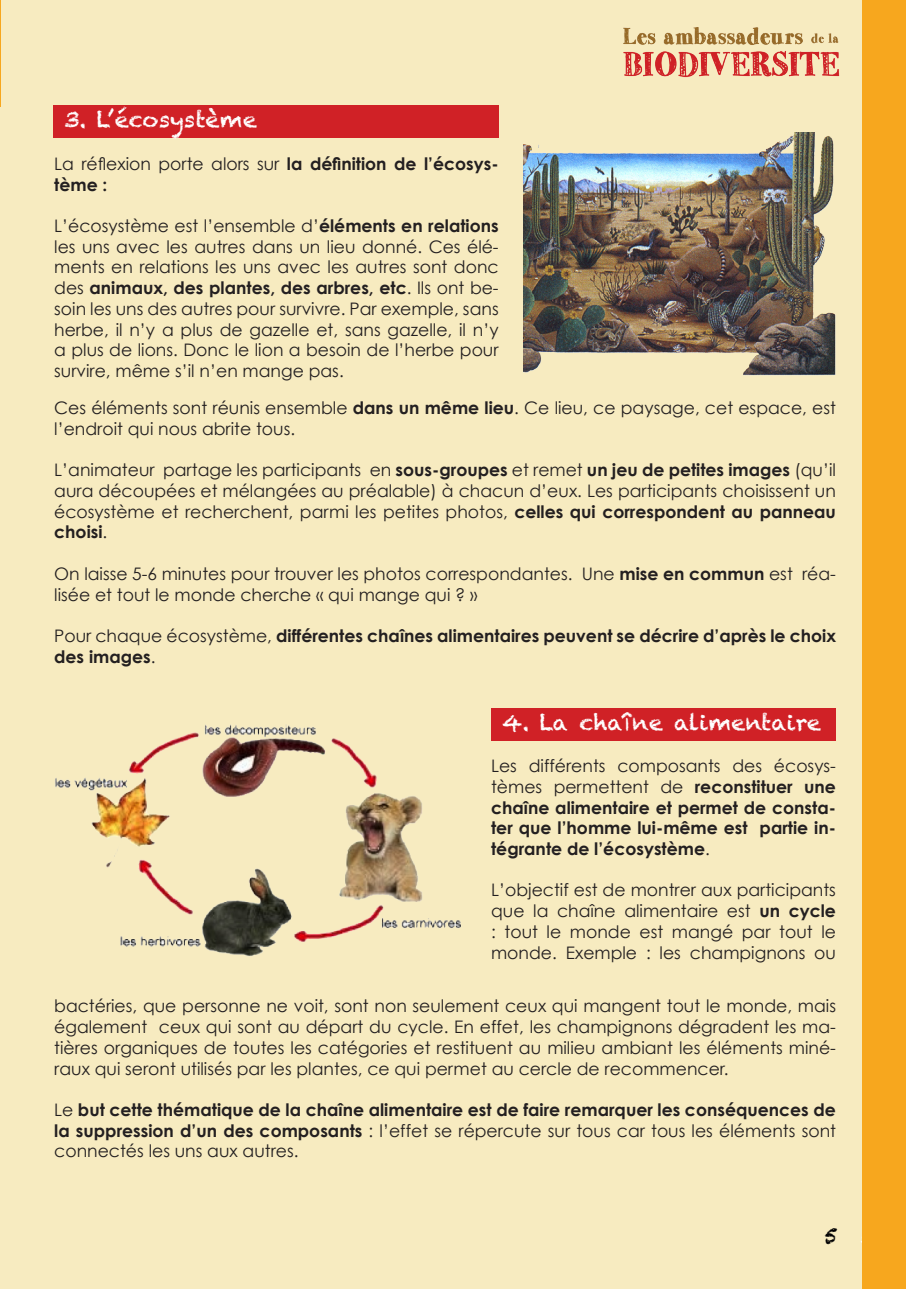
<style>
.page{position:relative;width:906px;height:1289px;background:#fff}
.page>*{position:absolute;margin:0;border:0;box-sizing:border-box;transform-origin:0 0}
.t1{font:21.9px "Chalkduster";color:#fff}
.t2{font:21px "Chalkduster";color:#000001}
.t3{font:17.25px/20.7px "Century Gothic";color:#231f20;text-align:justify}
.t4{font:700 17.25px/20.7px "Century Gothic";color:#231f20}
.s1{font-weight:400}
.s2{font-weight:700}
</style>
<div class="page">
<div style="left:0;top:0;width:863px;height:1288px;background:#f7ebc0"></div>
<img style="left:0;top:511px;width:580px;height:1px">
<img style="left:623px;top:27px;width:216px;height:50px">
<div style="left:863px;top:0;width:43px;height:1288px;background:#f7a71e"></div>
<hr style="left:0;top:0;width:1px;height:107px;background:#f7a71e">
<div style="left:53px;top:106px;width:446px;height:32px;background:#d02126"></div>
<img style="left:523px;top:132px;width:313px;height:244px">
<div style="left:491px;top:708px;width:345px;height:32px;background:#d02126"></div>
<img style="left:46px;top:716px;width:423px;height:261px">
<p class="t1" style="left:64px;top:107px;width:194px">3. L’écosystème</p>
<p class="t4" style="left:54px;top:153px;width:446px"><span class="s1">La réflexion porte alors sur</span> la définition de l’écosys&shy;tème :</p>
<p class="t3" style="left:54px;top:215px;width:446px">L’écosystème est l’ensemble d’<span class="s2">éléments en relations </span>les uns avec les autres dans un lieu donné. Ces élé&shy;ments en relations les uns avec les autres sont donc des <span class="s2">animaux, des plantes, des arbres, etc</span>. Ils ont be&shy;soin les uns des autres pour survivre. Par exemple, sans herbe, il n’y a plus de gazelle et, sans gazelle, il n’y a plus de lions. Donc le lion a besoin de l’herbe pour survire, même s’il n’en mange pas.</p>
<p class="t3" style="left:54px;top:397px;width:783px">Ces éléments sont réunis ensemble <span class="s2">dans un même lieu</span>. Ce lieu, ce paysage, cet espace, est l’endroit qui nous abrite tous.</p>
<p class="t3" style="left:54px;top:459px;width:783px">L’animateur partage les participants en <span class="s2">sous-groupes</span> et remet <span class="s2">un jeu de petites images</span> (qu’il aura découpées et mélangées au préalable) à chacun d’eux. Les participants choisissent un écosystème et recherchent, parmi les petites photos, <span class="s2">celles qui correspondent au panneau choisi</span>.</p>
<p class="t3" style="left:54px;top:563px;width:783px">On laisse 5-6 minutes pour trouver les photos correspondantes. Une <span class="s2">mise en commun</span> est réa&shy;lisée et tout le monde cherche « qui mange qui ? »</p>
<p class="t4" style="left:54px;top:625px;width:783px"><span class="s1">Pour chaque écosystème,</span> différentes chaînes alimentaires peuvent se décrire d’après le choix des images<span class="s1">.</span></p>
<p class="t1" style="left:502px;top:709px;width:320px">4. La chaîne alimentaire</p>
<p class="t4" style="left:491px;top:755px;width:346px;text-align:justify"><span class="s1">Les différents composants des écosys&shy;tèmes permettent de</span> reconstituer une chaîne alimentaire et permet de consta&shy;ter que l’homme lui-même est partie in&shy;tégrante de l’écosystème<span class="s1">.</span></p>
<p class="t3" style="left:491px;top:879px;width:346px">L’objectif est de montrer aux participants que la chaîne alimentaire est <span class="s2">un cycle </span>: tout le monde est mangé par tout le monde. Exemple : les champignons ou</p>
<p class="t3" style="left:54px;top:995px;width:783px">bactéries, que personne ne voit, sont non seulement ceux qui mangent tout le monde, mais également ceux qui sont au départ du cycle. En effet, les champignons dégradent les ma&shy;tières organiques de toutes les catégories et restituent au milieu ambiant les éléments miné&shy;raux qui seront utilisés par les plantes, ce qui permet au cercle de recommencer.</p>
<p class="t4" style="left:54px;top:1098px;width:783px;text-align:justify"><span class="s1">Le</span> but cette thématique de la chaîne alimentaire est de faire remarquer les conséquences de la suppression d’un des composants <span class="s1">: l’effet se répercute sur tous car tous les éléments sont connectés les uns aux autres.</span></p>
<p class="t2" style="left:824px;top:1222px;width:15px">5</p>
</div>
